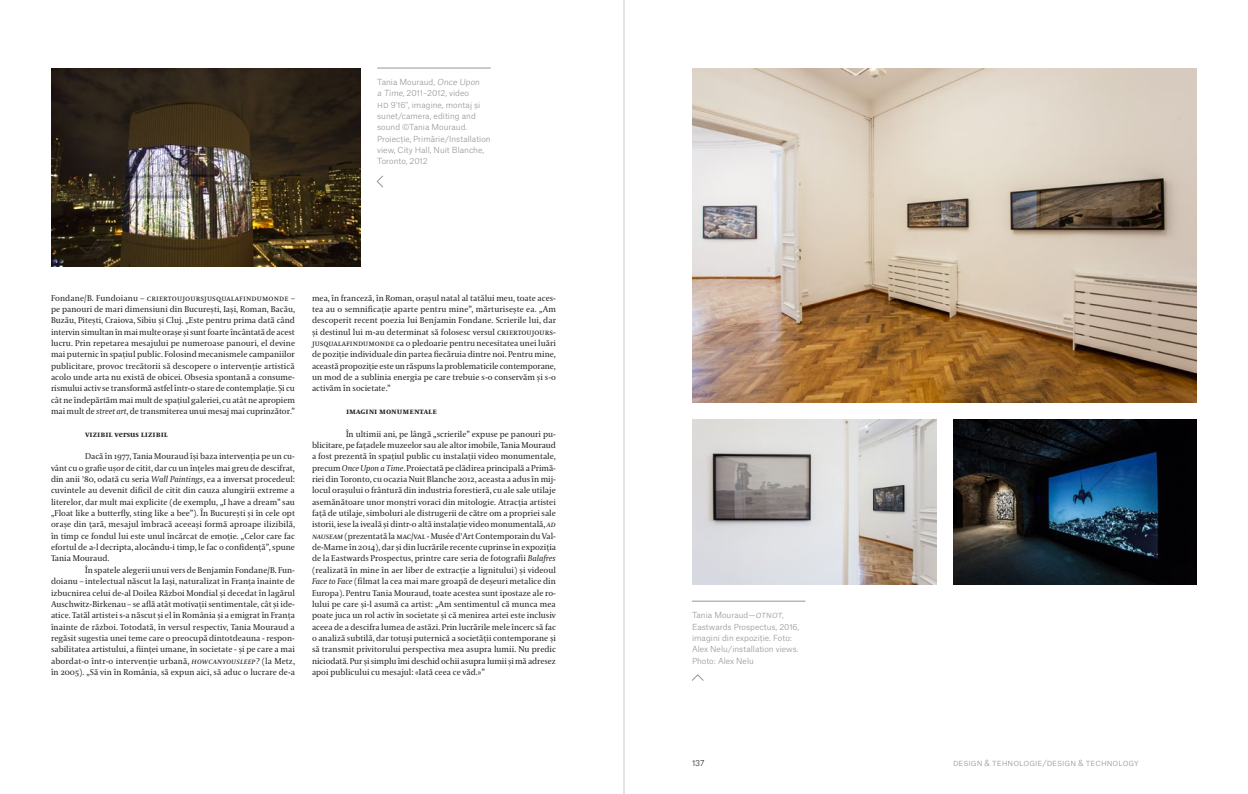
<style>
.page{position:relative;width:1248px;height:794px;background:#fff}
.page>*{position:absolute;margin:0;border:0;box-sizing:border-box;transform-origin:0 0}
.Coranto_Txt_Ro_2{font:8.4px/11.3px "Coranto 2";color:#231f20;text-align:justify}
.Coranto_Txt_Ro_2-2{font:700 8.4px "Coranto 2";color:#231f20}
.Atlas_L{font:300 8px/11.3px "Atlas Grotesk";color:#939598}
.t1{font:300 8px "Atlas Grotesk";color:#231f20}
.s1{font-style:italic}
</style>
<div class="page">
<img style="left:692px;top:68px;width:504px;height:335px">
<img style="left:51px;top:68px;width:309px;height:198px">
<img style="left:692px;top:420px;width:243px;height:164px">
<img style="left:953px;top:420px;width:243px;height:164px">
<hr style="left:377px;top:68px;width:113px;height:1px;background:#939598">
<svg style="left:377px;top:175px;width:6px;height:13px"></svg>
<hr style="left:692px;top:601px;width:113px;height:1px;background:#939598">
<svg style="left:692px;top:674px;width:11px;height:7px"></svg>
<hr style="left:623px;top:0;width:1px;height:794px;background:#c7c8ca">
<p class="Atlas_L" style="left:377px;top:76px;width:115px">Tania Mouraud, Once Upon<br>a Time, 2011–2012, video<br>HD 9'16", imagine, montaj și sunet/camera, editing and sound ©Tania Mouraud.<br>Proiecție, Primărie/Installation view, City Hall, Nuit Blanche,<br>Toronto, 2012</p>
<p class="Coranto_Txt_Ro_2" style="left:51px;top:292px;width:245px">Fondane/B. Fundoianu – CRIERTOUJOURSJUSQUALAFINDUMONDE – pe panouri de mari dimensiuni din București, Iași, Roman, Bacău, Buzău, Pitești, Craiova, Sibiu și Cluj. „Este pentru prima dată când intervin simultan în mai multe orașe și sunt foarte încântată de acest lucru. Prin repetarea mesajului pe numeroase panouri, el devine mai puternic în spațiul public. Folosind mecanismele campaniilor publicitare, provoc trecătorii să descopere o intervenție artistică acolo unde arta nu există de obicei. Obsesia spontană a consume&shy;rismului activ se transformă astfel într-o stare de contemplație. Și cu cât ne îndepărtăm mai mult de spațiul galeriei, cu atât ne apropiem mai mult de <span class="s1">street art</span>, de transmiterea unui mesaj mai cuprinzător.”</p>
<p class="Coranto_Txt_Ro_2-2" style="left:85px;top:428px;width:84px">VIZIBIL versus LIZIBIL</p>
<p class="Coranto_Txt_Ro_2" style="left:51px;top:451px;width:245px;text-indent:34px">Dacă în 1977, Tania Mouraud își baza intervenția pe un cu&shy;vânt cu o grafie ușor de citit, dar cu un înțeles mai greu de descifrat, din anii '80, odată cu seria <span class="s1">Wall Paintings</span>, ea a inversat procedeul: cuvintele au devenit dificil de citit din cauza alungirii extreme a literelor, dar mult mai explicite (de exemplu, „I have a dream” sau „Float like a butterfly, sting like a bee”). În București și în cele opt orașe din țară, mesajul îmbracă aceeași formă aproape ilizibilă, în timp ce fondul lui este unul încărcat de emoție. „Celor care fac efortul de a-l decripta, alocându-i timp, le fac o confidență”, spune Tania Mouraud.</p>
<p class="Coranto_Txt_Ro_2" style="left:51px;top:564px;width:245px;text-indent:34px">În spatele alegerii unui vers de Benjamin Fondane/B. Fun&shy;doianu – intelectual născut la Iași, naturalizat în Franța înainte de izbucnirea celui de-al Doilea Război Mondial și decedat în lagărul Auschwitz-Birkenau – se află atât motivații sentimentale, cât și ide&shy;atice. Tatăl artistei s-a născut și el în România și a emigrat în Franța înainte de război. Totodată, în versul respectiv, Tania Mouraud a regăsit sugestia unei teme care o preocupă dintotdeauna - respon&shy;sabilitatea artistului, a ființei umane, în societate - și pe care a mai abordat-o într-o intervenție urbană, <span class="s1">HOWCANYOUSLEEP?</span> (la Metz, în 2005). „Să vin în România, să expun aici, să aduc o lucrare de-a</p>
<p class="Coranto_Txt_Ro_2" style="left:312px;top:292px;width:245px">mea, în franceză, în Roman, orașul natal al tatălui meu, toate aces&shy;tea au o semnificație aparte pentru mine”, mărturisește ea. „Am descoperit recent poezia lui Benjamin Fondane. Scrierile lui, dar și destinul lui m-au determinat să folosesc versul CRIERTOUJOURS-JUSQUALAFINDUMONDE ca o pledoarie pentru necesitatea unei luări de poziție individuale din partea fiecăruia dintre noi. Pentru mine, această propoziție este un răspuns la problematicile contemporane, un mod de a sublinia energia pe care trebuie s-o conservăm și s-o activăm în societate.”</p>
<p class="Coranto_Txt_Ro_2-2" style="left:346px;top:406px;width:92px">IMAGINI MONUMENTALE</p>
<p class="Coranto_Txt_Ro_2" style="left:312px;top:428px;width:245px;text-indent:34px">În ultimii ani, pe lângă „scrierile” expuse pe panouri pu&shy;blicitare, pe fațadele muzeelor sau ale altor imobile, Tania Mouraud a fost prezentă în spațiul public cu instalații video monumentale, precum <span class="s1">Once Upon a Time</span>. Proiectată pe clădirea principală a Primă&shy;riei din Toronto, cu ocazia Nuit Blanche 2012, aceasta a adus în mij&shy;locul orașului o frântură din industria forestieră, cu ale sale utilaje asemănătoare unor monștri voraci din mitologie. Atracția artistei față de utilaje, simboluri ale distrugerii de către om a propriei sale istorii, iese la iveală și dintr-o altă instalație video monumentală, <span class="s1">AD NAUSEAM</span> (prezentată la MAC/VAL - Musée d'Art Contemporain du Val&shy;de-Marne în 2014), dar și din lucrările recente cuprinse în expoziția de la Eastwards Prospectus, printre care seria de fotografii <span class="s1">Balafres </span>(realizată în mine în aer liber de extracție a lignitului) și videoul <span class="s1">Face to Face</span> (filmat la cea mai mare groapă de deșeuri metalice din Europa). Pentru Tania Mouraud, toate acestea sunt ipostaze ale ro&shy;lului pe care și-l asumă ca artist: „Am sentimentul că munca mea poate juca un rol activ în societate și că menirea artei este inclusiv aceea de a descifra lumea de astăzi. Prin lucrările mele încerc să fac o analiză subtilă, dar totuși puternică a societății contemporane și să transmit privitorului perspectiva mea asupra lumii. Nu predic niciodată. Pur și simplu îmi deschid ochii asupra lumii și mă adresez apoi publicului cu mesajul: «Iată ceea ce văd.»”</p>
<p class="Atlas_L" style="left:692px;top:608px;width:109px">Tania Mouraud—OTNOT,<br>Eastwards Prospectus, 2016, imagini din expoziție. Foto:<br>Alex Nelu/installation views.<br>Photo: Alex Nelu</p>
<p class="t1" style="left:692px;top:756px;width:14px">137</p>
<p class="Atlas_L" style="left:952px;top:756px;width:187px">DESIGN &amp; TEHNOLOGIE/DESIGN &amp; TECHNOLOGY</p>
</div>
